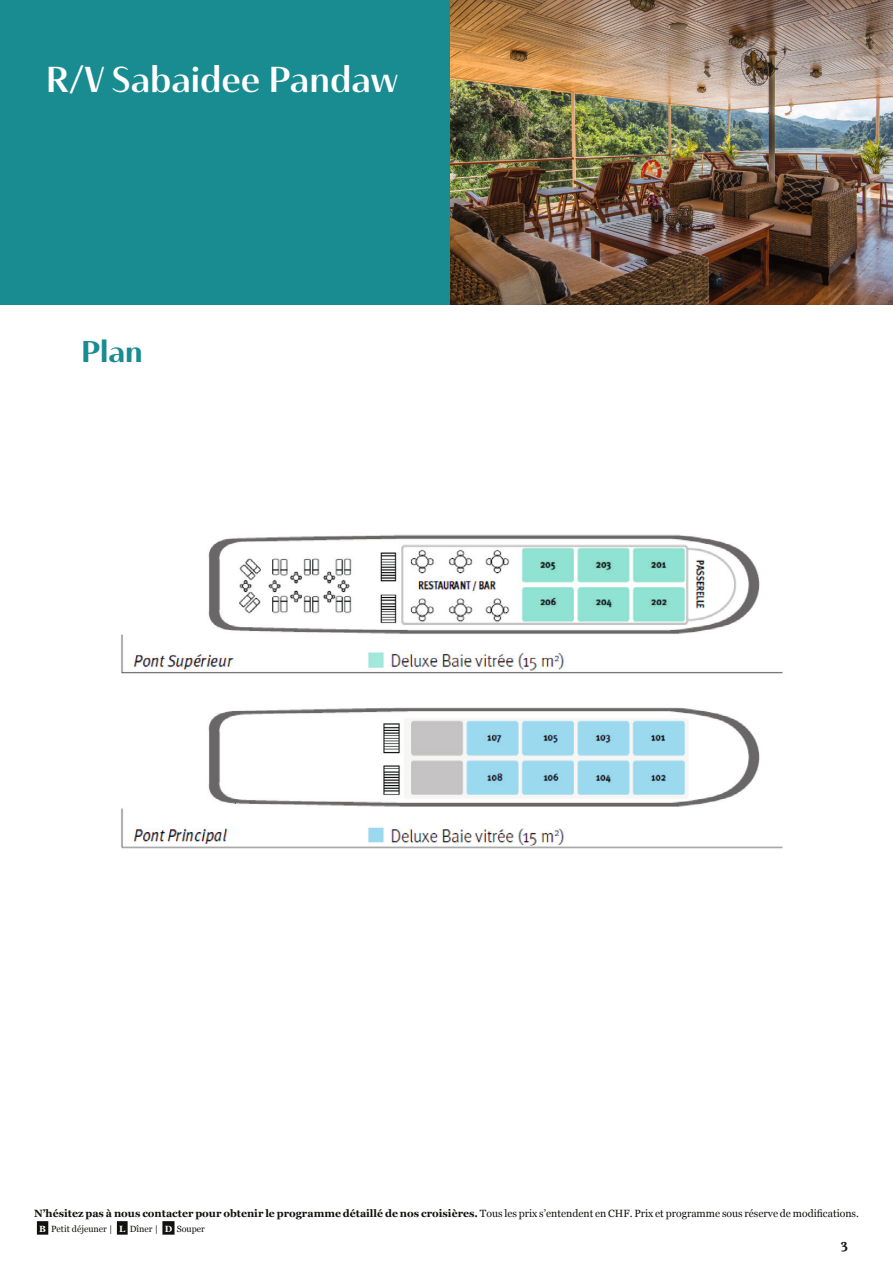
<style>
.page{position:relative;width:893px;height:1263px;background:#fff}
.page>*{position:absolute;margin:0;border:0;box-sizing:border-box;transform-origin:0 0}
.t1{font:36px "Haboro Contrast Nor Med";color:#fff}
.t2{font:30px "Haboro Contrast Nor Bol";color:#188c90}
.t3{font:13.05px "Young Serif";color:#11110f}
.t4{font:700 10.5px "Georgia";color:#11110f}
.t5{font:9px "Georgia";color:#11110f}
.s1{font-weight:400}
.s2{font-weight:700;color:#fff}
</style>
<div class="page">
<div style="left:37px;top:1221px;width:11px;height:14px;background:#11110f"></div>
<div style="left:117px;top:1221px;width:11px;height:14px;background:#11110f"></div>
<div style="left:162px;top:1221px;width:13px;height:14px;background:#11110f"></div>
<div style="left:0;top:0;width:465px;height:304px;background:#188c90"></div>
<img style="left:450px;top:0;width:443px;height:304px">
<img style="left:121px;top:534px;width:663px;height:315px">
<h1 class="t1" style="left:46px;top:57px;width:354px">R/V Sabaidee Pandaw</h1>
<h2 class="t2" style="left:81px;top:333px;width:63px">Plan</h2>
<p class="t4" style="left:34px;top:1205px;width:826px">N’hésitez pas à nous contacter pour obtenir le programme détaillé de nos croisières. <span class="s1">Tous les prix s’entendent en CHF. Prix et programme sous réserve de modifications.</span></p>
<p class="t5" style="left:39px;top:1222px;width:167px"><span class="s2">B</span> Petit déjeuner | <span class="s2">L</span> Dîner | <span class="s2">D</span> Souper</p>
<p class="t3" style="left:841px;top:1235px;width:9px">3</p>
</div>
